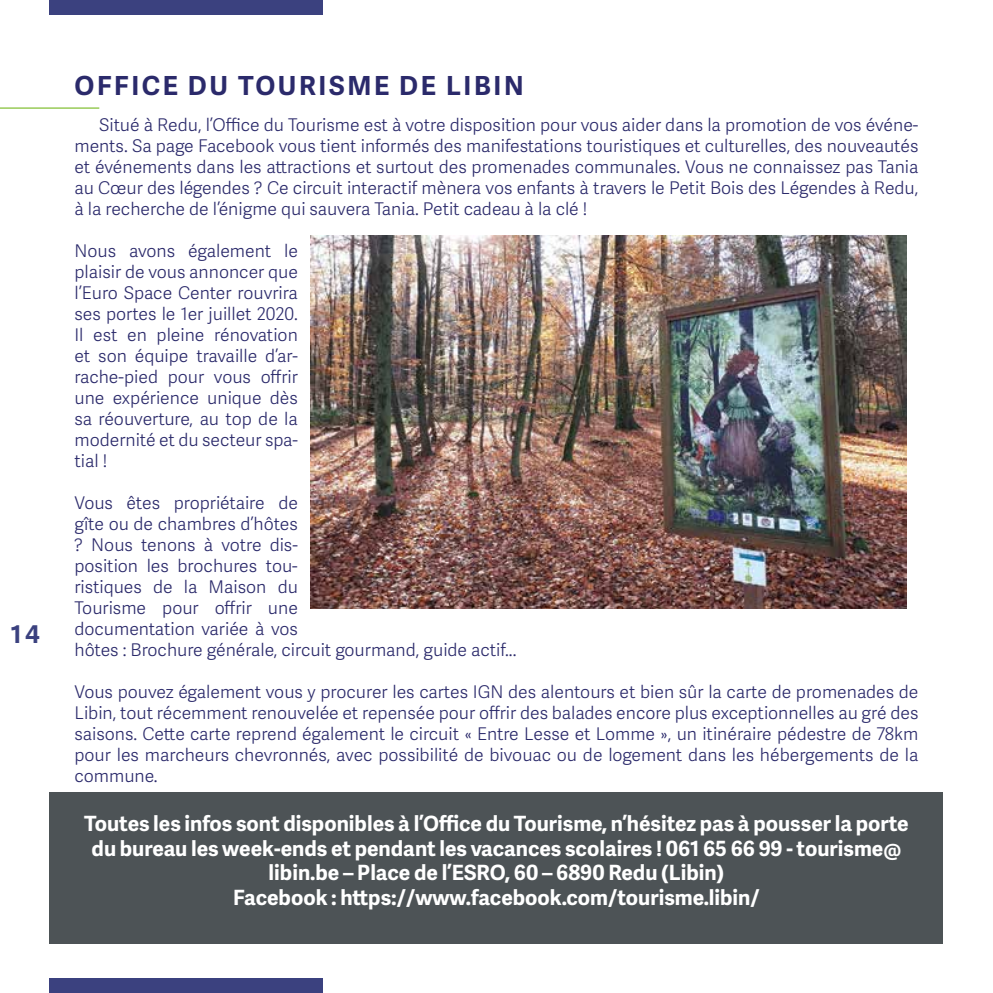
<style>
.page{position:relative;width:993px;height:993px;background:#fff}
.page>*{position:absolute;margin:0;border:0;box-sizing:border-box;transform-origin:0 0}
.t1{font:700 26.25px "Adelle Sans";letter-spacing:.1em;color:#2b2a6b}
.t2{font:700 24.5px "Adelle Sans";color:#3b417f}
.t3{font:700 21px/24.5px "Adelle Sans";color:#fff}
.t4{font:300 17.5px/21px "Adelle Sans";color:#2b2a6b;text-align:justify}
</style>
<div class="page">
<div style="left:50px;top:0;width:272px;height:15px;background:#3b417f"></div>
<div style="left:50px;top:977px;width:272px;height:15px;background:#3b417f"></div>
<div style="left:50px;top:791px;width:893px;height:152px;background:#4d5356"></div>
<hr style="left:0;top:107px;width:99px;height:2px;background:#a7d270">
<img style="left:310px;top:236px;width:595px;height:372px">
<h2 class="t2" style="left:11px;top:615px;width:30px">14</h2>
<h1 class="t1" style="left:74px;top:66px;width:446px">office du tourisme de libin</h1>
<p class="t4" style="left:74px;top:113px;width:845px;text-indent:25px">Situé à Redu, l’Office du Tourisme est à votre disposition pour vous aider dans la promotion de vos événe&shy;ments. Sa page Facebook vous tient informés des manifestations touristiques et culturelles, des nouveautés et événements dans les attractions et surtout des promenades communales. Vous ne connaissez pas Tania au Cœur des légendes ? Ce circuit interactif mènera vos enfants à travers le Petit Bois des Légendes à Redu, à la recherche de l’énigme qui sauvera Tania. Petit cadeau à la clé !</p>
<p class="t4" style="left:74px;top:239px;width:225px">Nous avons également le plaisir de vous annoncer que l’Euro Space Center rouvrira ses portes le 1er juillet 2020.<br>Il est en pleine rénovation et son équipe travaille d’ar&shy;rache-pied pour vous offrir une expérience unique dès sa réouverture, au top de la modernité et du secteur spa&shy;tial !</p>
<p class="t4" style="left:74px;top:491px;width:443px;text-align:left">Vous êtes propriétaire de<br>gîte ou de chambres d’hôtes<br>? Nous tenons à votre dis-<br>position les brochures tou-<br>ristiques de la Maison du<br>Tourisme pour offrir une<br>documentation variée à vos<br>hôtes : Brochure générale, circuit gourmand, guide actif...</p>
<p class="t4" style="left:74px;top:680px;width:845px">Vous pouvez également vous y procurer les cartes IGN des alentours et bien sûr la carte de promenades de Libin, tout récemment renouvelée et repensée pour offrir des balades encore plus exceptionnelles au gré des saisons. Cette carte reprend également le circuit « Entre Lesse et Lomme », un itinéraire pédestre de 78km pour les marcheurs chevronnés, avec possibilité de bivouac ou de logement dans les hébergements de la commune.</p>
<p class="t3" style="left:84px;top:810px;width:825px">Toutes les infos sont disponibles à l’Office du Tourisme, n’hésitez pas à pousser la porte</p>
<p class="t3" style="left:92px;top:835px;width:811px">du bureau les week-ends et pendant les vacances scolaires ! 061 65 66 99 - tourisme@</p>
<p class="t3" style="left:268px;top:859px;width:197px">libin.be – Place de l’ESRO</p>
<p class="t3" style="left:233px;top:859px;width:528px;text-indent:272px">, 60 – 6890 Redu (Libin)<br>Facebook : https://www.facebook.com/tourisme.libin/</p>
</div>
